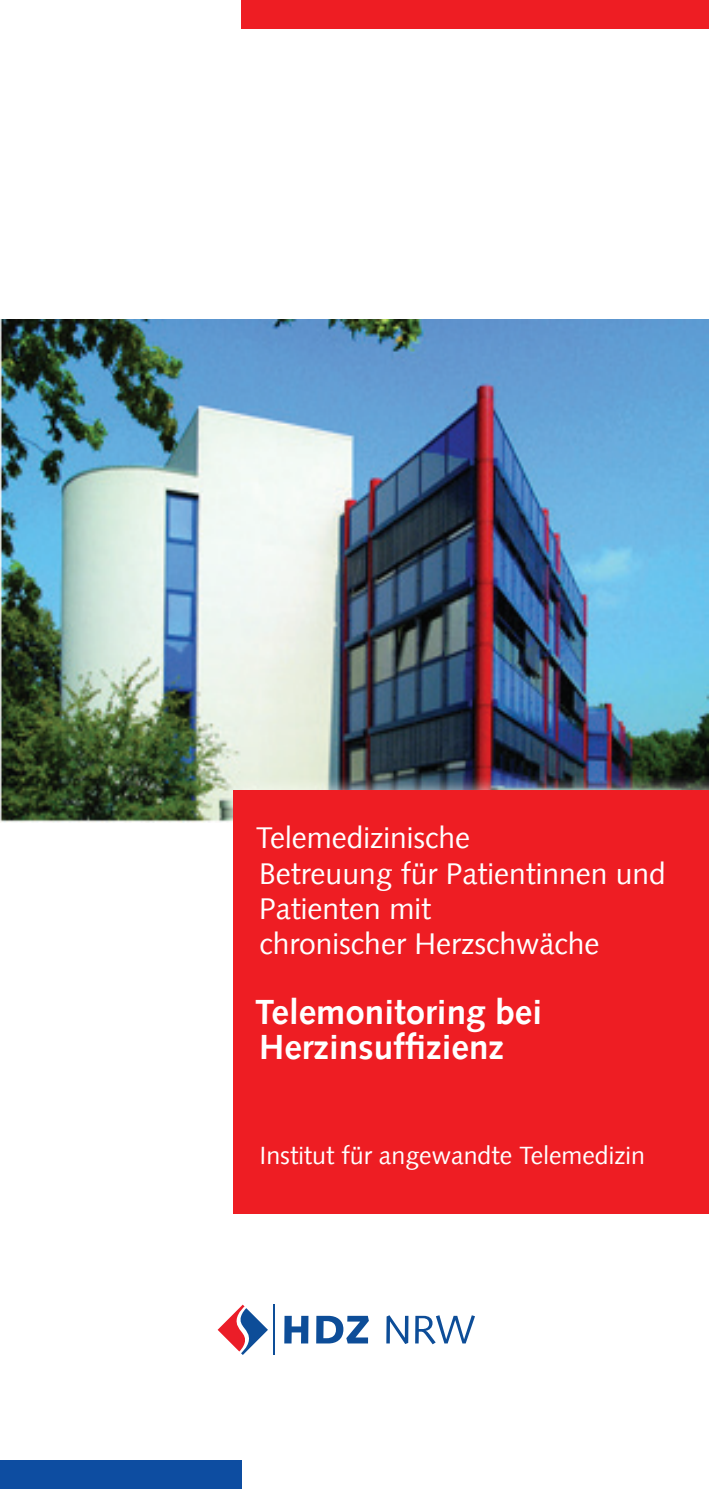
<style>
.page{position:relative;width:709px;height:1489px;background:#fff}
.page>*{position:absolute;margin:0;border:0;box-sizing:border-box;transform-origin:0 0}
.t1{font:700 35px/35px "Syntax";color:#fff}
.t2{font:30px/35px "Syntax";color:#fff}
.t3{font:25px "Syntax";color:#fff}
</style>
<div class="page">
<svg style="left:284px;top:1315px;width:24px;height:28px"></svg>
<svg style="left:316px;top:1315px;width:53px;height:28px"></svg>
<svg style="left:386px;top:1315px;width:22px;height:28px"></svg>
<svg style="left:415px;top:1315px;width:60px;height:29px"></svg>
<hr style="left:273px;top:1304px;width:2px;height:50px;background:#0d4d98">
<svg style="left:218px;top:1304px;width:50px;height:50px"></svg>
<img style="left:0;top:319px;width:709px;height:503px">
<div style="left:241px;top:0;width:468px;height:28px;background:#ee1d23"></div>
<div style="left:0;top:1460px;width:241px;height:28px;background:#0d4da1"></div>
<div style="left:217px;top:774px;width:492px;height:455px;background:#fff;opacity:.75"></div>
<div style="left:234px;top:790px;width:475px;height:423px;background:#ee1d23"></div>
<p class="t2" style="left:256px;top:820px;width:411px">Telemedizinische<br>Betreuung für Patientinnen und<br>Patienten mit<br>chronischer Herzschwäche</p>
<p class="t1" style="left:255px;top:994px;width:288px">Telemonitoring bei<br>Herzinsuffizienz</p>
<p class="t3" style="left:259px;top:1140px;width:387px">Institut für angewandte Telemedizin</p>
</div>
